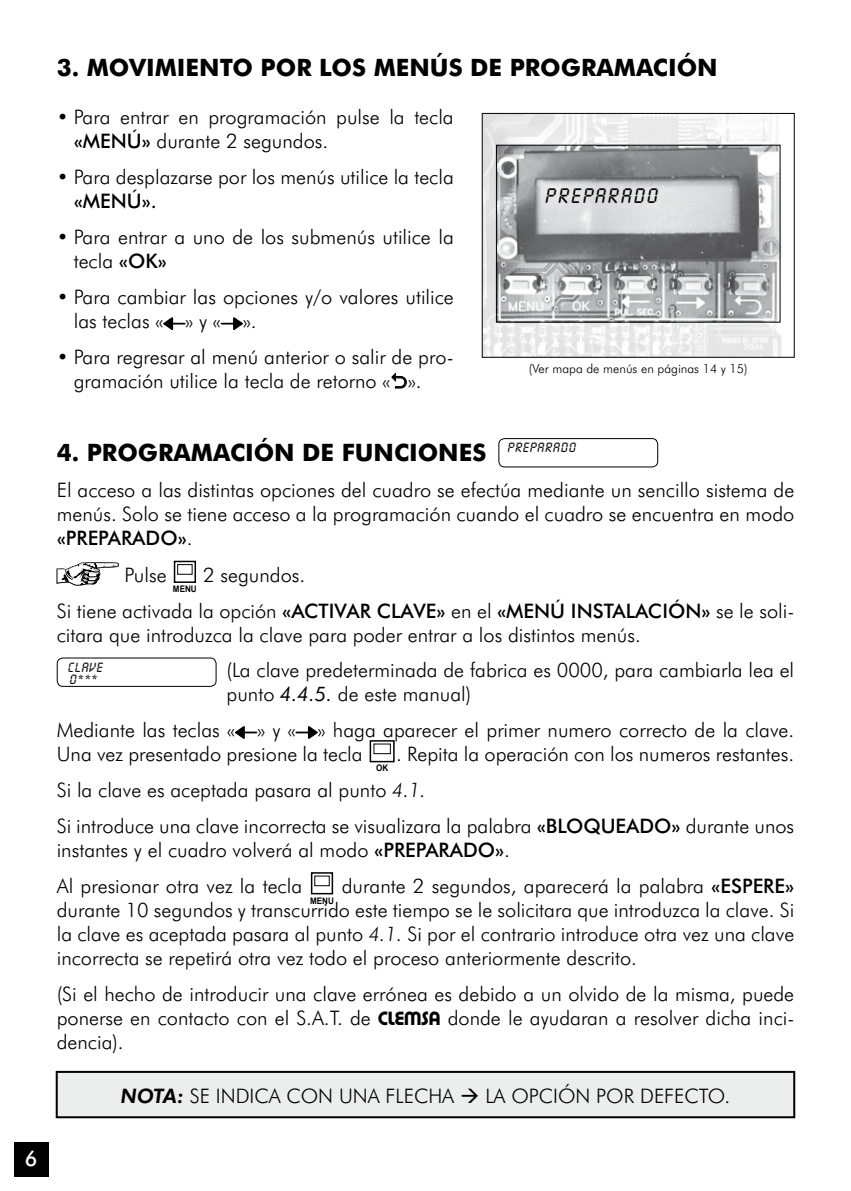
<style>
.page{position:relative;width:851px;height:1191px;background:#fff}
.page>*{position:absolute;margin:0;border:0;box-sizing:border-box;transform-origin:0 0}
.t1{font:700 24px "Futura BT";color:#000}
.t2{font:22px "Lcd D";letter-spacing:.1em;color:#000}
.t3{font:500 21px "Futura BT";color:#fff}
.t4{font:300 20px/24px "Futura BT";color:#000}
.t5{font:500 20px "Futura BT";color:#000}
.t6{font:14px/12px "Lcd D";letter-spacing:.07em;color:#000}
.t7{font:300 12.6px "Futura BT";color:#000}
.t8{font:700 9px "Arial";color:#000;scale:.9 1}
.s1{font-weight:500}
.s2{font-weight:400;font-style:italic}
.s3{font-style:italic}
.s4{font-family:"Poppy";font-weight:400}
.s5{font-weight:800;font-style:italic}
</style>
<div class="page">
<div style="left:14px;top:1142px;width:34px;height:34px;background:#000"></div>
<svg style="left:163px;top:317px;width:21px;height:13px"></svg>
<svg style="left:221px;top:317px;width:22px;height:13px"></svg>
<div style="left:498px;top:438px;width:160px;height:29px;border:1px solid #000;border-radius:6px"></div>
<svg style="left:56px;top:562px;width:63px;height:23px"></svg>
<div style="left:177px;top:564px;width:15px;height:10px;border:1px solid #000"></div>
<div style="left:174px;top:561px;width:22px;height:22px;border:2px solid #000"></div>
<div style="left:57px;top:657px;width:159px;height:30px;border:1px solid #000;border-radius:6px"></div>
<svg style="left:235px;top:726px;width:21px;height:13px"></svg>
<svg style="left:296px;top:726px;width:22px;height:13px"></svg>
<div style="left:373px;top:743px;width:17px;height:11px;border:1px solid #000"></div>
<div style="left:369px;top:740px;width:25px;height:22px;border:2px solid #000"></div>
<div style="left:314px;top:875px;width:15px;height:11px;border:1px solid #000"></div>
<div style="left:311px;top:872px;width:22px;height:22px;border:2px solid #000"></div>
<div style="left:57px;top:1071px;width:737px;height:46px;background:#eceded"></div>
<div style="left:56px;top:1070px;width:739px;height:48px;border:2px solid #000"></div>
<img style="left:483px;top:115px;width:299px;height:241px">
<div style="left:481px;top:113px;width:313px;height:245px;border:1px solid #000"></div>
<img style="left:498px;top:147px;width:280px;height:173px">
<div style="left:496px;top:145px;width:284px;height:177px;border:1px solid #000"></div>
<svg style="left:391px;top:372px;width:16px;height:17px"></svg>
<p class="t3" style="left:25px;top:1146px;width:14px">6</p>
<p class="t1" style="left:57px;top:53px;width:662px">3. MOVIMIENTO POR LOS MENÚS DE PROGRAMACIÓN</p>
<p class="t4" style="left:74px;top:105px;width:381px;text-indent:-17px">• Para entrar en programación pulse la tecla <span class="s1">«MENÚ»</span> durante 2 segundos.</p>
<p class="t4" style="left:57px;top:165px;width:398px">• Para desplazarse por los menús utilice la tecla</p>
<p class="t5" style="left:74px;top:189px;width:85px">«MENÚ».</p>
<p class="t4" style="left:74px;top:225px;width:381px;text-indent:-17px">• Para entrar a uno de los submenús utilice la tecla <span class="s1">«OK»</span></p>
<p class="t4" style="left:74px;top:285px;width:381px;text-indent:-17px">• Para cambiar las opciones y/o valores utilice las teclas « » y « ».</p>
<p class="t4" style="left:74px;top:345px;width:381px;text-indent:-17px">• Para regresar al menú anterior o salir de pro&shy;gramación utilice la tecla de retorno « ».</p>
<p class="t2" style="left:544px;top:183px;width:114px">PREPARADO</p>
<p class="t7" style="left:529px;top:361px;width:220px">(Ver mapa de menús en páginas 14 y 15)</p>
<p class="t1" style="left:57px;top:438px;width:520px">4. PROGRAMACIÓN DE FUNCIONES <sup>PREPARADO</sup></p>
<p class="t4" style="left:57px;top:478px;width:739px;text-align:justify">El acceso a las distintas opciones del cuadro se efectúa mediante un sencillo sistema de menús. Solo se tiene acceso a la programación cuando el cuadro se encuentra en modo <span class="s1">«PREPARADO»</span>.</p>
<p class="t4" style="left:125px;top:562px;width:43px">Pulse</p>
<p class="t8" style="left:173px;top:583px;width:28px">MENU</p>
<p class="t4" style="left:57px;top:556px;width:739px;line-height:36px;text-indent:146px">2 segundos.<br>Si tiene activada la opción <span class="s1">«ACTIVAR CLAVE»</span> en el <span class="s1">«MENÚ INSTALACIÓN»</span> se le soli-</p>
<p class="t4" style="left:57px;top:622px;width:585px">citara que introduzca la clave para poder entrar a los distintos menús.</p>
<p class="t6" style="left:68px;top:661px;width:36px">CLAVE<br>0***</p>
<p class="t4" style="left:226px;top:657px;width:569px">(La clave predeterminada de fabrica es 0000, para cambiarla lea el punto <span class="s2">4.4.5.</span> de este manual)</p>
<p class="t4" style="left:57px;top:717px;width:739px">Mediante las teclas « » y « » haga aparecer el primer numero correcto de la clave.<br>Una vez presentado presione la tecla</p>
<p class="t8" style="left:376px;top:762px;width:15px">OK</p>
<p class="t4" style="left:57px;top:735px;width:739px;line-height:36px;text-indent:339px">. Repita la operación con los numeros restantes.<br>Si la clave es aceptada pasara al punto <span class="s3">4.1.<br></span>Si introduce una clave incorrecta se visualizara la palabra <span class="s1">«BLOQUEADO»</span> durante unos</p>
<p class="t4" style="left:57px;top:831px;width:455px;line-height:36px">instantes y el cuadro volverá al modo <span class="s1">«PREPARADO»</span>.<br>Al presionar otra vez la tecla</p>
<p class="t8" style="left:310px;top:894px;width:28px">MENU</p>
<p class="t4" style="left:57px;top:873px;width:739px;text-align:justify;text-indent:285px">durante 2 segundos, aparecerá la palabra <span class="s1">«ESPERE» </span>durante 10 segundos y transcurrido este tiempo se le solicitara que introduzca la clave. Si la clave es aceptada pasara al punto <span class="s3">4.1.</span> Si por el contrario introduce otra vez una clave incorrecta se repetirá otra vez todo el proceso anteriormente descrito.</p>
<p class="t4" style="left:57px;top:981px;width:739px;text-align:justify">(Si el hecho de introducir una clave errónea es debido a un olvido de la misma, puede ponerse en contacto con el S.A.T. de <span class="s4">CLEMSA</span> donde le ayudaran a resolver dicha inci&shy;dencia).</p>
<p class="t4" style="left:121px;top:1083px;width:610px"><span class="s5">NOTA:</span> SE INDICA CON UNA FLECHA → LA OPCIÓN POR DEFECTO.</p>
</div>
